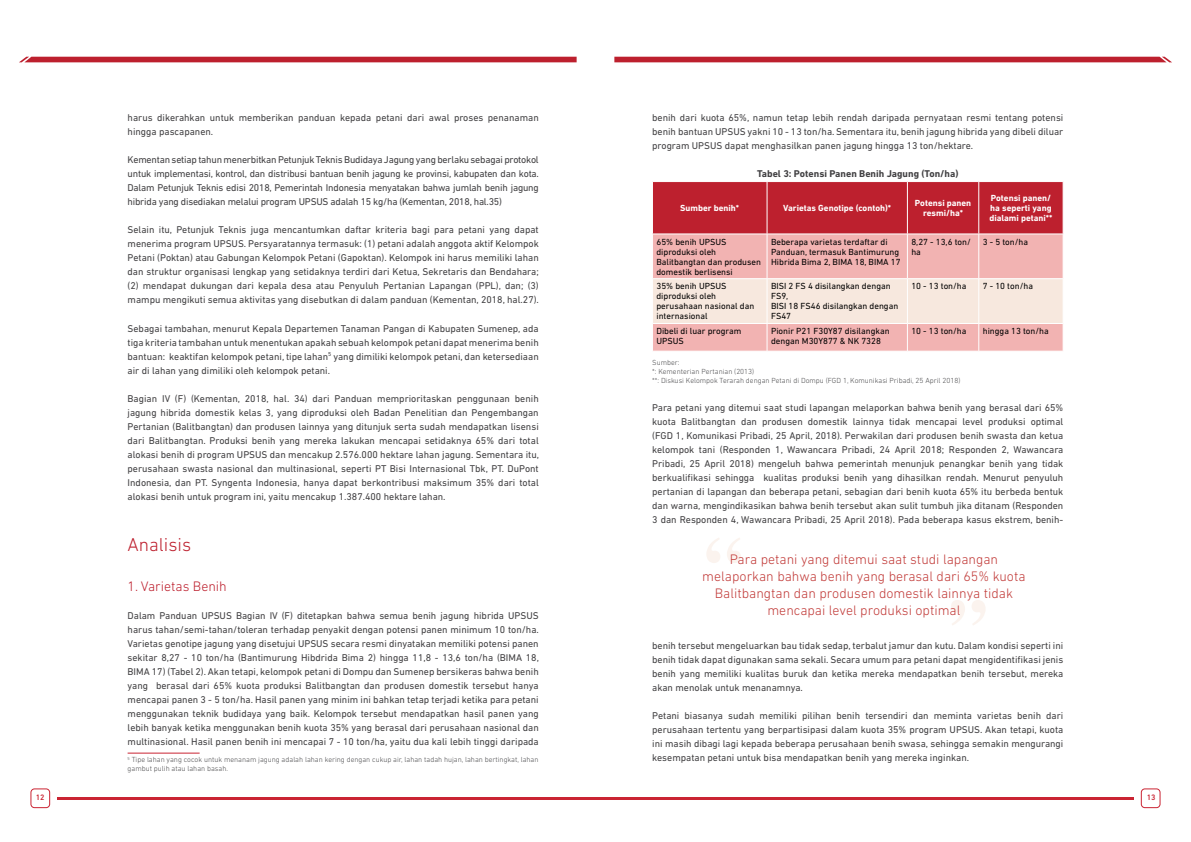
<style>
.page{position:relative;width:1191px;height:842px;background:#fff}
.page>*{position:absolute;margin:0;border:0;box-sizing:border-box;transform-origin:0 0}
.t1{font:300 19px "DIN Next LT Pro";color:#bd202e}
.t2{font:300 14px/16.8px "DIN Next LT Pro";color:#c23c3a;text-align:center}
.t3{font:300 14px "DIN Next LT Pro";color:#bd202e}
.t4{font:10px/14px "DIN Next LT Pro";color:#414042;text-align:justify}
.t5{font:700 10px "DIN Next LT Pro";color:#414042}
.t6{font:9px/10px "DIN Next LT Pro";color:#000}
.t7{font:700 9px/10px "DIN Next LT Pro";color:#fff;text-align:center}
.t8{font:500 8px "DIN Next LT Pro";color:#ca2433}
.t9{font:300 7.5px/9px "DIN Next LT Pro";color:#4d4d4f}
</style>
<div class="page">
<div style="left:19px;top:57px;width:557px;height:5px;background:#bd202e"></div>
<div style="left:614px;top:57px;width:558px;height:5px;background:#bd202e"></div>
<hr style="left:595px;top:797px;width:539px;height:2px;background:#ca2433">
<hr style="left:57px;top:797px;width:538px;height:2px;background:#ca2433">
<div style="left:30px;top:788px;width:20px;height:20px;border:1px solid #ca2433;border-radius:4px"></div>
<div style="left:1140px;top:788px;width:20px;height:20px;border:1px solid #ca2433;border-radius:4px"></div>
<hr style="left:128px;top:753px;width:72px;height:1px;background:#ca2433">
<div style="left:653px;top:182px;width:409px;height:52px;background:#bd202e"></div>
<div style="left:653px;top:235px;width:409px;height:43px;background:#f2b3b2"></div>
<hr style="left:767px;top:182px;width:1px;height:52px;background:#fff">
<hr style="left:907px;top:182px;width:1px;height:52px;background:#fff">
<hr style="left:978px;top:182px;width:1px;height:52px;background:#fff">
<hr style="left:767px;top:234px;width:1px;height:44px;background:#fff">
<hr style="left:907px;top:234px;width:1px;height:44px;background:#fff">
<hr style="left:978px;top:234px;width:1px;height:44px;background:#fff">
<svg style="left:653px;top:279px;width:410px;height:72px;background:#f5d5ce"></svg>
<svg style="left:706px;top:538px;width:35px;height:25px"></svg>
<svg style="left:951px;top:600px;width:34px;height:25px"></svg>
<p class="t4" style="left:128px;top:111px;width:413px">harus dikerahkan untuk memberikan panduan kepada petani dari awal proses penanaman hingga pascapanen.</p>
<p class="t4" style="left:128px;top:154px;width:413px">Kementan setiap tahun menerbitkan Petunjuk Teknis Budidaya Jagung yang berlaku sebagai protokol untuk implementasi, kontrol, dan distribusi bantuan benih jagung ke provinsi, kabupaten dan kota.<br>Dalam Petunjuk Teknis edisi 2018, Pemerintah Indonesia menyatakan bahwa jumlah benih jagung hibrida yang disediakan melalui program UPSUS adalah 15 kg/ha (Kementan, 2018, hal.35)</p>
<p class="t4" style="left:128px;top:224px;width:413px">Selain itu, Petunjuk Teknis juga mencantumkan daftar kriteria bagi para petani yang dapat menerima program UPSUS. Persyaratannya termasuk: (1) petani adalah anggota aktif Kelompok Petani (Poktan) atau Gabungan Kelompok Petani (Gapoktan). Kelompok ini harus memiliki lahan dan struktur organisasi lengkap yang setidaknya terdiri dari Ketua, Sekretaris dan Bendahara; (2) mendapat dukungan dari kepala desa atau Penyuluh Pertanian Lapangan (PPL), dan; (3) mampu mengikuti semua aktivitas yang disebutkan di dalam panduan (Kementan, 2018, hal.27).</p>
<p class="t4" style="left:128px;top:322px;width:413px">Sebagai tambahan, menurut Kepala Departemen Tanaman Pangan di Kabupaten Sumenep, ada tiga kriteria tambahan untuk menentukan apakah sebuah kelompok petani dapat menerima benih bantuan: keaktifan kelompok petani, tipe lahan<sup>5</sup> yang dimiliki kelompok petani, dan ketersediaan air di lahan yang dimiliki oleh kelompok petani.</p>
<p class="t4" style="left:128px;top:392px;width:413px">Bagian IV (F) (Kementan, 2018, hal. 34) dari Panduan memprioritaskan penggunaan benih jagung hibrida domestik kelas 3, yang diproduksi oleh Badan Penelitian dan Pengembangan Pertanian (Balitbangtan) dan produsen lainnya yang ditunjuk serta sudah mendapatkan lisensi dari Balitbangtan. Produksi benih yang mereka lakukan mencapai setidaknya 65% dari total alokasi benih di program UPSUS dan mencakup 2.576.000 hektare lahan jagung. Sementara itu, perusahaan swasta nasional dan multinasional, seperti PT Bisi Internasional Tbk, PT. DuPont Indonesia, dan PT. Syngenta Indonesia, hanya dapat berkontribusi maksimum 35% dari total alokasi benih untuk program ini, yaitu mencakup 1.387.400 hektare lahan.</p>
<h1 class="t1" style="left:128px;top:537px;width:65px">Analisis</h1>
<h2 class="t3" style="left:128px;top:580px;width:101px">1. Varietas Benih</h2>
<p class="t4" style="left:128px;top:609px;width:413px">Dalam Panduan UPSUS Bagian IV (F) ditetapkan bahwa semua benih jagung hibrida UPSUS harus tahan/semi-tahan/toleran terhadap penyakit dengan potensi panen minimum 10 ton/ha.<br>Varietas genotipe jagung yang disetujui UPSUS secara resmi dinyatakan memiliki potensi panen sekitar 8,27 - 10 ton/ha (Bantimurung Hibdrida Bima 2) hingga 11,8 - 13,6 ton/ha (BIMA 18, BIMA 17) (Tabel 2). Akan tetapi, kelompok petani di Dompu dan Sumenep bersikeras bahwa benih yang berasal dari 65% kuota produksi Balitbangtan dan produsen domestik tersebut hanya mencapai panen 3 - 5 ton/ha. Hasil panen yang minim ini bahkan tetap terjadi ketika para petani menggunakan teknik budidaya yang baik. Kelompok tersebut mendapatkan hasil panen yang lebih banyak ketika menggunakan benih kuota 35% yang berasal dari perusahaan nasional dan multinasional. Hasil panen benih ini mencapai 7 - 10 ton/ha, yaitu dua kali lebih tinggi daripada</p>
<p class="t9" style="left:128px;top:755px;width:412px"><sup>5</sup> Tipe lahan yang cocok untuk menanam jagung adalah lahan kering dengan cukup air, lahan tadah hujan, lahan bertingkat, lahan gambut pulih atau lahan basah.</p>
<p class="t4" style="left:652px;top:111px;width:413px">benih dari kuota 65%, namun tetap lebih rendah daripada pernyataan resmi tentang potensi benih bantuan UPSUS yakni 10 - 13 ton/ha. Sementara itu, benih jagung hibrida yang dibeli diluar program UPSUS dapat menghasilkan panen jagung hingga 13 ton/hektare.</p>
<p class="t5" style="left:757px;top:170px;width:203px">Tabel 3: Potensi Panen Benih Jagung (Ton/ha)</p>
<p class="t7" style="left:680px;top:204px;width:60px">Sumber benih*</p>
<p class="t7" style="left:783px;top:204px;width:109px">Varietas Genotipe (contoh)*</p>
<p class="t7" style="left:915px;top:199px;width:58px">Potensi panen resmi/ha*</p>
<p class="t7" style="left:989px;top:194px;width:65px;text-align:left">Potensi panen/ ha seperti yang dialami petani**</p>
<p class="t6" style="left:656px;top:237px;width:106px">65% benih UPSUS diproduksi oleh<br>Balitbangtan dan produsen domestik berlisensi</p>
<p class="t6" style="left:771px;top:237px;width:131px">Beberapa varietas terdaftar di<br>Panduan, termasuk Bantimurung<br>Hibrida Bima 2, BIMA 18, BIMA 17</p>
<p class="t6" style="left:911px;top:237px;width:61px">8,27 - 13,6 ton/ ha</p>
<p class="t6" style="left:982px;top:237px;width:47px">3 - 5 ton/ha</p>
<p class="t6" style="left:656px;top:282px;width:99px">35% benih UPSUS diproduksi oleh perusahaan nasional dan internasional</p>
<p class="t6" style="left:771px;top:282px;width:129px">BISI 2 FS 4 disilangkan dengan<br>FS9,<br>BISI 18 FS46 disilangkan dengan<br>FS47</p>
<p class="t6" style="left:911px;top:282px;width:57px">10 - 13 ton/ha</p>
<p class="t6" style="left:982px;top:282px;width:52px">7 - 10 ton/ha</p>
<p class="t6" style="left:656px;top:327px;width:86px">Dibeli di luar program<br>UPSUS</p>
<p class="t6" style="left:771px;top:327px;width:120px">Pionir P21 F30Y87 disilangkan dengan M30Y877 &amp; NK 7328</p>
<p class="t6" style="left:911px;top:327px;width:57px">10 - 13 ton/ha</p>
<p class="t6" style="left:982px;top:327px;width:67px">hingga 13 ton/ha</p>
<p class="t9" style="left:652px;top:359px;width:310px">Sumber:<br>*: Kementerian Pertanian (2013)<br>**: Diskusi Kelompok Terarah dengan Petani di Dompu (FGD 1, Komunikasi Pribadi, 25 April 2018)</p>
<p class="t4" style="left:652px;top:402px;width:413px">Para petani yang ditemui saat studi lapangan melaporkan bahwa benih yang berasal dari 65% kuota Balitbangtan dan produsen domestik lainnya tidak mencapai level produksi optimal (FGD 1, Komunikasi Pribadi, 25 April, 2018). Perwakilan dari produsen benih swasta dan ketua kelompok tani (Responden 1, Wawancara Pribadi, 24 April 2018; Responden 2, Wawancara Pribadi, 25 April 2018) mengeluh bahwa pemerintah menunjuk penangkar benih yang tidak berkualifikasi sehingga kualitas produksi benih yang dihasilkan rendah. Menurut penyuluh pertanian di lapangan dan beberapa petani, sebagian dari benih kuota 65% itu berbeda bentuk dan warna, mengindikasikan bahwa benih tersebut akan sulit tumbuh jika ditanam (Responden 3 dan Responden 4, Wawancara Pribadi, 25 April 2018). Pada beberapa kasus ekstrem, benih-</p>
<h2 class="t2" style="left:702px;top:552px;width:325px">Para petani yang ditemui saat studi lapangan melaporkan bahwa benih yang berasal dari 65% kuota Balitbangtan dan produsen domestik lainnya tidak mencapai level produksi optimal</h2>
<p class="t4" style="left:652px;top:640px;width:413px">benih tersebut mengeluarkan bau tidak sedap, terbalut jamur dan kutu. Dalam kondisi seperti ini benih tidak dapat digunakan sama sekali. Secara umum para petani dapat mengidentifikasi jenis benih yang memiliki kualitas buruk dan ketika mereka mendapatkan benih tersebut, mereka akan menolak untuk menanamnya.</p>
<p class="t4" style="left:652px;top:710px;width:413px">Petani biasanya sudah memiliki pilihan benih tersendiri dan meminta varietas benih dari perusahaan tertentu yang berpartisipasi dalam kuota 35% program UPSUS. Akan tetapi, kuota ini masih dibagi lagi kepada beberapa perusahaan benih swasa, sehingga semakin mengurangi kesempatan petani untuk bisa mendapatkan benih yang mereka inginkan.</p>
<p class="t8" style="left:36px;top:794px;width:10px">12</p>
<p class="t8" style="left:1146px;top:794px;width:10px">13</p>
</div>
